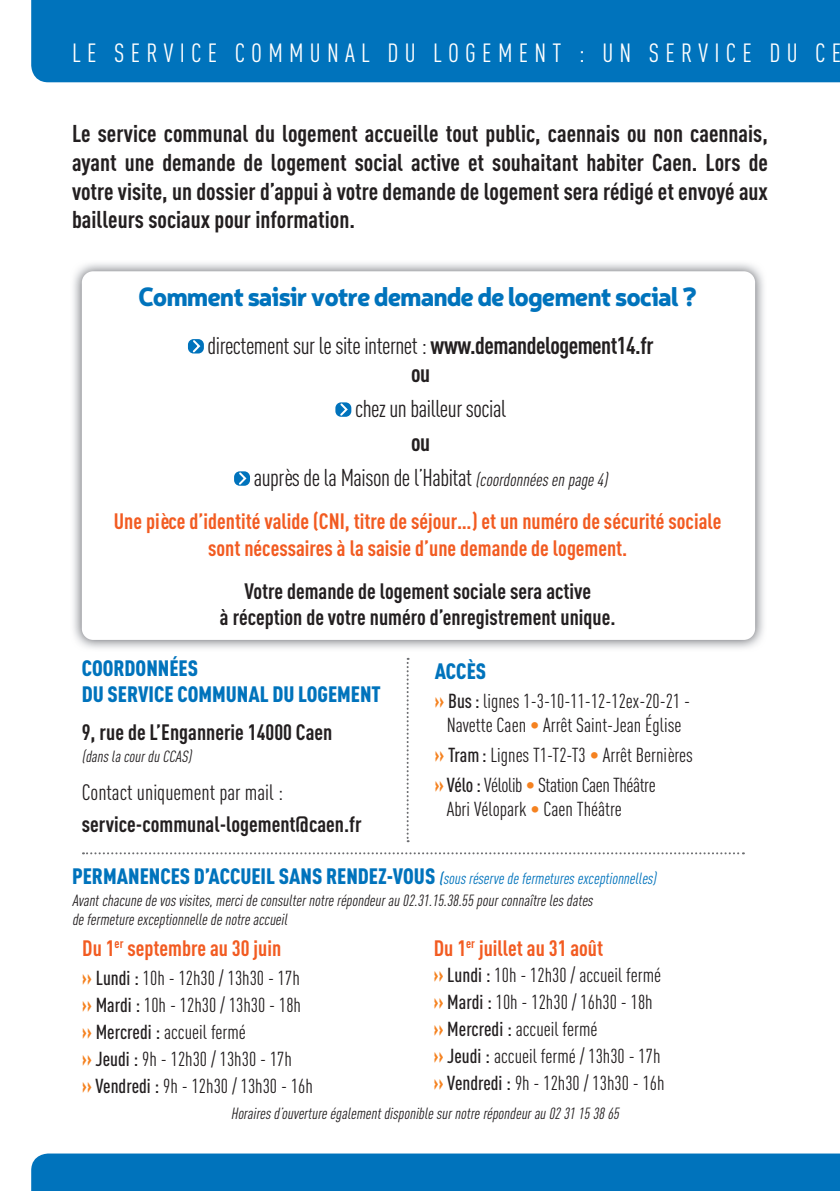
<style>
.page{position:relative;width:840px;height:1191px;background:#fff}
.page>*{position:absolute;margin:0;border:0;box-sizing:border-box;transform-origin:0 0}
.t1{font:900 26px "Neris";letter-spacing:-.04em;color:#0073bc}
.t2{font:26px "DIN Cond";letter-spacing:.24em;color:#fff}
.t3{font:700 24px/28.8px "DIN Cond";color:#231f20;text-align:justify}
.t4{font:24px/28.8px "DIN Cond";letter-spacing:-.02em;color:#231f20}
.t5{font:700 22px/26.4px "DIN Cond";color:#f25b21;text-align:center}
.t6{font:700 22px/26.4px "DIN Cond";color:#231f20;text-align:center}
.t7{font:900 22px/26.4px "DIN Cond";color:#0073bc}
.t8{font:22px "DIN Cond";color:#231f20}
.t9{font:20px/26.8px "DIN Cond";color:#231f20}
.t10{font:20px/29.6px "DIN Cond";letter-spacing:-.02em;color:#231f20}
.t11{font:italic 16px/19.2px "DIN Cond";color:#231f20}
.t12{font:italic 16px "DIN Cond";color:#0073bc}
.s1{font-weight:700}
.s2{font-style:italic;font-size:18px}
.s3{font-family:"DIN Cond Black Alternate";color:#f58220}
.s4{font-weight:500}
.s5{color:#f58220}
.s6{font-weight:900;font-style:normal;font-size:22px}
</style>
<div class="page">
<div style="left:31px;top:0;width:808px;height:82px;background:#0073bc"></div>
<div style="left:31px;top:1153px;width:808px;height:38px;background:#0073bc"></div>
<svg style="left:406px;top:658px;width:2px;height:184px"></svg>
<img style="left:73px;top:263px;width:691px;height:386px">
<div style="left:82px;top:271px;width:672px;height:369px;background:#fff;border-radius:11px"></div>
<div style="left:188px;top:339px;width:16px;height:14px;background:#0073bc;border-radius:6px"></div>
<svg style="left:191px;top:339px;width:11px;height:15px"></svg>
<svg style="left:335px;top:402px;width:16px;height:15px"></svg>
<svg style="left:338px;top:402px;width:11px;height:15px"></svg>
<svg style="left:234px;top:471px;width:16px;height:15px"></svg>
<svg style="left:237px;top:471px;width:11px;height:15px"></svg>
<svg style="left:83px;top:852px;width:660px;height:2px"></svg>
<h1 class="t2" style="left:72px;top:38px;width:770px">LE SERVICE COMMUNAL DU LOGEMENT : UN SERVICE DU CE</h1>
<p class="t3" style="left:72px;top:118px;width:697px">Le service communal du logement accueille tout public, caennais ou non caennais, ayant une demande de logement social active et souhaitant habiter Caen. Lors de votre visite, un dossier d’appui à votre demande de logement sera rédigé et envoyé aux bailleurs sociaux pour information.</p>
<h1 class="t1" style="left:138px;top:277px;width:560px">Comment saisir votre demande de logement social ?</h1>
<p class="t4" style="left:411px;top:330px;width:244px;text-indent:-203px">directement sur le site internet : <span class="s1">www.demandelogement14.fr ou</span></p>
<p class="t4" style="left:355px;top:394px;width:152px">chez un bailleur social</p>
<p class="t4" style="left:253px;top:425px;width:358px;line-height:34.4px;text-indent:157px"><span class="s1">ou<br></span>auprès de la Maison de l’Habitat <span class="s2">(coordonnéesenpage4)</span></p>
<p class="t5" style="left:114px;top:507px;width:608px">Une pièce d’identité valide (CNI, titre de séjour…) et un numéro de sécurité sociale sont nécessaires à la saisie d’une demande de logement.</p>
<p class="t6" style="left:220px;top:577px;width:397px">Votre demande de logement sociale sera active<br>à réception de votre numéro d’enregistrement unique.</p>
<p class="t7" style="left:434px;top:657px;width:53px">ACCÈS</p>
<p class="t9" style="left:434px;top:689px;width:257px;line-height:24px;text-align:center"><span class="s3">››</span> <span class="s4">Bus :</span> lignes 1-3-10-11-12-12ex-20-21 -<br>Navette Caen <span class="s5">•</span> Arrêt Saint-Jean Église</p>
<p class="t10" style="left:434px;top:740px;width:259px"><span class="s3">››</span> <span class="s4">Tram :</span> Lignes T1-T2-T3 <span class="s5">•</span> Arrêt Bernières <span class="s3">››</span> <span class="s4">Vélo :</span> Vélolib <span class="s5">•</span> Station Caen Théâtre</p>
<p class="t9" style="left:446px;top:795px;width:176px">Abri Vélopark <span class="s5">•</span> Caen Théâtre</p>
<p class="t7" style="left:82px;top:654px;width:300px">COORDONNÉES<br>DU SERVICE COMMUNAL DU LOGEMENT</p>
<p class="t6" style="left:82px;top:718px;width:252px">9, rue de L’Engannerie 14000 Caen</p>
<p class="t11" style="left:82px;top:746px;width:114px">(danslacourduCCAS)</p>
<p class="t8" style="left:82px;top:779px;width:203px">Contact uniquement par mail :</p>
<p class="t6" style="left:82px;top:810px;width:281px">service-communal-logement@caen.fr</p>
<p class="t12" style="left:72px;top:868px;width:588px"><span class="s6">P E R M A N E N C E S D ’AC C U E I L SA N S R E N D E Z -VO U S</span> <span class="s4">(</span>sousréservedefermeturesexceptionnelles)</p>
<p class="t11" style="left:72px;top:890px;width:525px">Avantchacunedevosvisites,mercideconsulternotrerépondeurau02.31.15.38.55pourconnaîtrelesdates defermetureexceptionnelledenotreaccueil</p>
<p class="t5" style="left:433px;top:933px;width:171px">Du 1<sup>er</sup> juillet au 31 août</p>
<p class="t9" style="left:433px;top:961px;width:232px"><span class="s3">››</span> <span class="s4">Lundi :</span> 10h - 12h30 / accueil fermé <span class="s3">››</span> <span class="s4">Mardi :</span> 10h - 12h30 / 16h30 - 18h <span class="s3">››</span> <span class="s4">Mercredi :</span> accueil fermé<br><span class="s3">››</span> <span class="s4">Jeudi :</span> accueil fermé / 13h30 - 17h <span class="s3">››</span> <span class="s4">Vendredi :</span> 9h - 12h30 / 13h30 - 16h</p>
<p class="t11" style="left:230px;top:1103px;width:393px">Horairesd’ouvertureégalementdisponiblesurnotrerépondeurau0231153865</p>
<p class="t5" style="left:82px;top:933px;width:200px">Du 1<sup>er</sup> septembre au 30 juin</p>
<p class="t9" style="left:82px;top:964px;width:232px"><span class="s3">››</span> <span class="s4">Lundi :</span> 10h - 12h30 / 13h30 - 17h <span class="s3">››</span> <span class="s4">Mardi :</span> 10h - 12h30 / 13h30 - 18h <span class="s3">››</span> <span class="s4">Mercredi :</span> accueil fermé<br><span class="s3">››</span> <span class="s4">Jeudi :</span> 9h - 12h30 / 13h30 - 17h<br><span class="s3">››</span> <span class="s4">Vendredi :</span> 9h - 12h30 / 13h30 - 16h</p>
</div>
